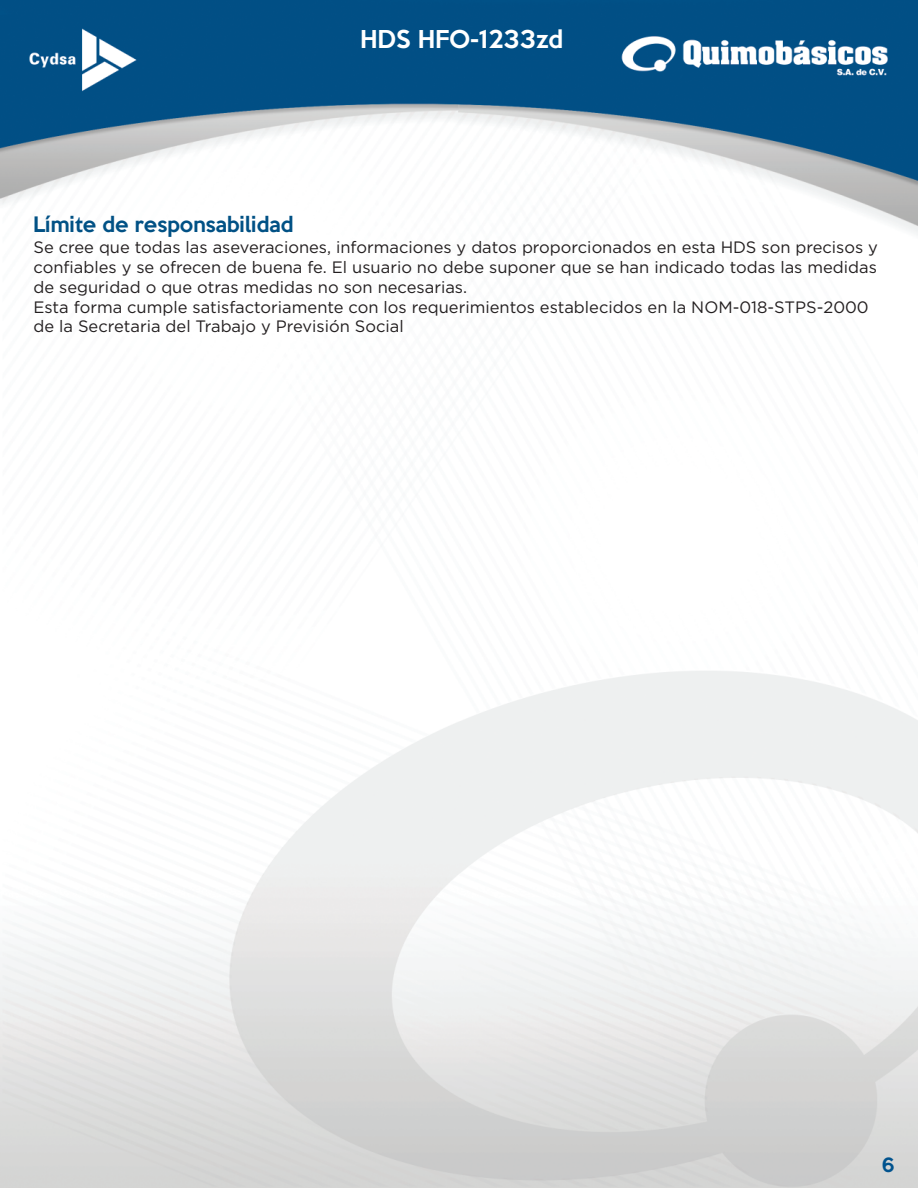
<style>
.page{position:relative;width:918px;height:1188px;background:#fff}
.page>*{position:absolute;margin:0;border:0;box-sizing:border-box;transform-origin:0 0}
.t1{font:500 22.5px "Keep Calm";color:#fff}
.t2{font:500 19.5px "Keep Calm";color:#015185}
.t3{font:500 18px "Keep Calm";color:#01538e}
.t4{font:16.5px/19.8px "Gotham";color:#231f20}
</style>
<div class="page">
<img style="left:0;top:0;width:918px;height:1188px">
<h1 class="t1" style="left:360px;top:20px;width:205px">HDS HFO-1233zd</h1>
<p class="t2" style="left:33px;top:207px;width:262px">Límite de responsabilidad</p>
<p class="t4" style="left:34px;top:237px;width:846px">Se cree que todas las aseveraciones, informaciones y datos proporcionados en esta HDS son precisos y confiables y se ofrecen de buena fe. El usuario no debe suponer que se han indicado todas las medidas de seguridad o que otras medidas no son necesarias.<br>Esta forma cumple satisfactoriamente con los requerimientos establecidos en la NOM-018-STPS-2000 de la Secretaria del Trabajo y Previsión Social</p>
<p class="t3" style="left:882px;top:1149px;width:15px">6</p>
</div>
